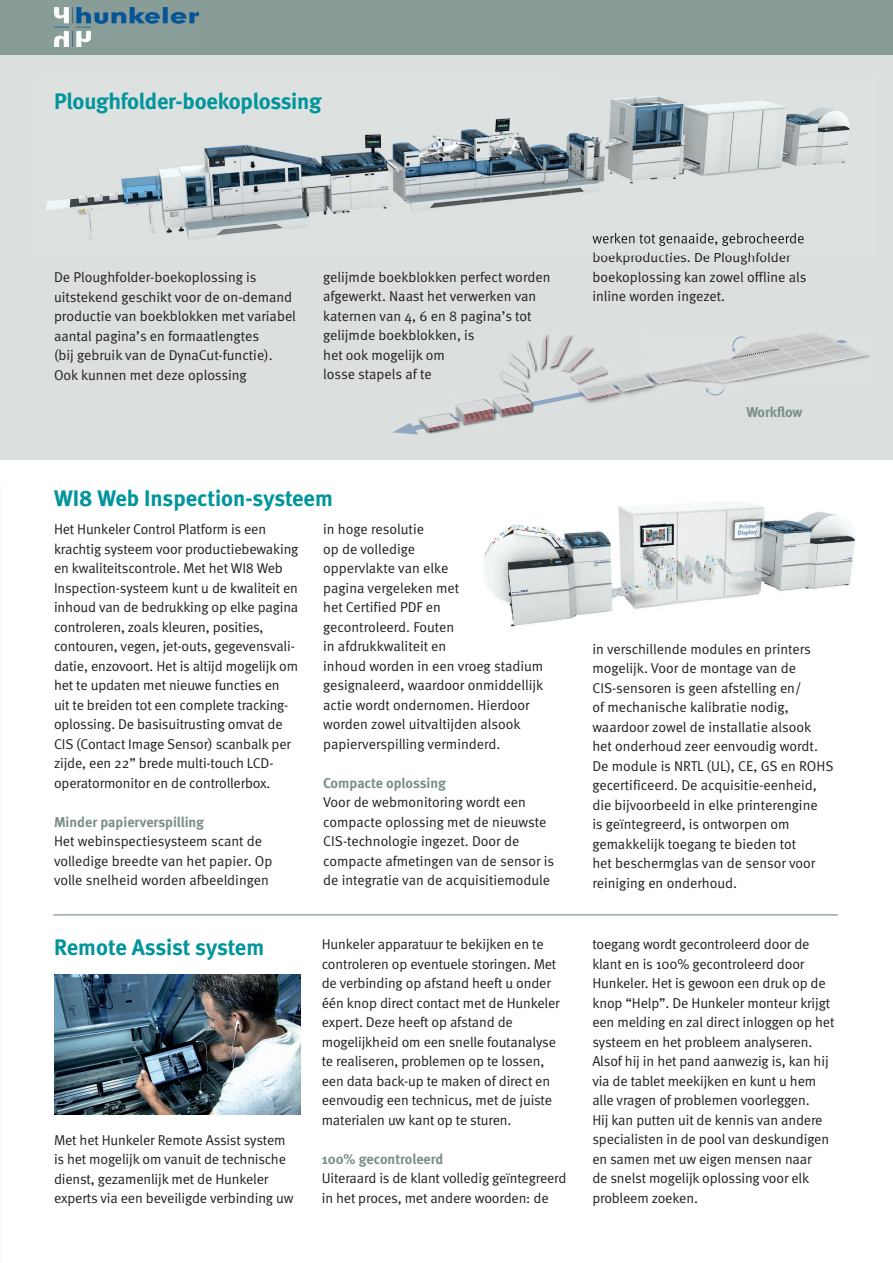
<style>
.page{position:relative;width:893px;height:1263px;background:#fff}
.page>*{position:absolute;margin:0;border:0;box-sizing:border-box;transform-origin:0 0}
.t1{font:700 22.5px "Meta";letter-spacing:-.01em;color:#00959c}
.t2{font:14.25px/19.5px "Meta Normal";letter-spacing:-.01em;color:#231f20}
.t3{font:700 14.25px "Meta";color:#7c8f8b}
</style>
<div class="page">
<div style="left:0;top:43px;width:893px;height:416px;background:#dbdfde"></div>
<div style="left:0;top:0;width:893px;height:54px;background:#899d98"></div>
<img style="left:54px;top:8px;width:145px;height:38px">
<hr style="left:53px;top:914px;width:785px;height:1px;background:#9da9a6">
<img style="left:46px;top:96px;width:804px;height:144px">
<img style="left:593px;top:233px;width:211px;height:13px">
<img style="left:593px;top:252px;width:185px;height:3px">
<svg style="left:393px;top:332px;width:475px;height:103px"></svg>
<img style="left:483px;top:501px;width:373px;height:143px">
<img style="left:54px;top:974px;width:247px;height:140px">
<h1 class="t1" style="left:54px;top:88px;width:269px">Ploughfolder-boekoplossing</h1>
<p class="t2" style="left:54px;top:267px;width:243px">De Ploughfolder-boekoplossing is uitstekend geschikt voor de on-demand productie van boekblokken met variabel aantal pagina’s en formaatlengtes<br>(bij gebruik van de DynaCut-functie).<br>Ook kunnen met deze oplossing</p>
<p class="t2" style="left:323px;top:267px;width:229px">gelijmde boekblokken perfect worden afgewerkt. Naast het verwerken van katernen van 4, 6 en 8 pagina’s tot gelijmde boekblokken, is<br>het ook mogelijk om<br>losse stapels af te</p>
<p class="t2" style="left:592px;top:247px;width:216px">boekproducties. De Ploughfolder boekoplossing kan zowel offline als inline worden ingezet.</p>
<p class="t3" style="left:746px;top:403px;width:58px">Workflow</p>
<h1 class="t1" style="left:54px;top:485px;width:280px">WI8 Web Inspection-systeem</h1>
<p class="t2" style="left:54px;top:519px;width:246px">Het Hunkeler Control Platform is een krachtig systeem voor productiebewaking en kwaliteitscontrole. Met het WI8 Web Inspection-systeem kunt u de kwaliteit en inhoud van de bedrukking op elke pagina controleren, zoals kleuren, posities, contouren, vegen, jet-outs, gegevensvali&shy;datie, enzovoort. Het is altijd mogelijk om het te updaten met nieuwe functies en uit te breiden tot een complete tracking&shy;oplossing. De basisuitrusting omvat de CIS (Contact Image Sensor) scanbalk per zijde, een 22” brede multi-touch LCD&shy;operatormonitor en de controllerbox.</p>
<p class="t3" style="left:54px;top:813px;width:152px">Minder papierverspilling</p>
<p class="t2" style="left:54px;top:831px;width:220px">Het webinspectiesysteem scant de volledige breedte van het papier. Op volle snelheid worden afbeeldingen</p>
<h1 class="t1" style="left:54px;top:934px;width:212px">Remote Assist system</h1>
<p class="t2" style="left:54px;top:1130px;width:241px">Met het Hunkeler Remote Assist system is het mogelijk om vanuit de technische dienst, gezamenlijk met de Hunkeler experts via een beveiligde verbinding uw</p>
<p class="t2" style="left:323px;top:519px;width:222px">in hoge resolutie<br>op de volledige<br>oppervlakte van elke<br>pagina vergeleken met<br>het Certified PDF en<br>gecontroleerd. Fouten<br>in afdrukkwaliteit en<br>inhoud worden in een vroeg stadium gesignaleerd, waardoor onmiddellijk actie wordt ondernomen. Hierdoor worden zowel uitvaltijden alsook papierverspilling verminderd.</p>
<p class="t3" style="left:323px;top:774px;width:124px">Compacte oplossing</p>
<p class="t2" style="left:323px;top:792px;width:232px">Voor de webmonitoring wordt een compacte oplossing met de nieuwste CIS-technologie ingezet. Door de compacte afmetingen van de sensor is de integratie van de acquisitiemodule</p>
<p class="t2" style="left:322px;top:934px;width:239px">Hunkeler apparatuur te bekijken en te controleren op eventuele storingen. Met de verbinding op afstand heeft u onder één knop direct contact met de Hunkeler expert. Deze heeft op afstand de mogelijkheid om een snelle foutanalyse te realiseren, problemen op te lossen, een data back-up te maken of direct en eenvoudig een technicus, met de juiste materialen uw kant op te sturen.</p>
<p class="t3" style="left:322px;top:1150px;width:123px">100% gecontroleerd</p>
<p class="t2" style="left:322px;top:1168px;width:246px">Uiteraard is de klant volledig geïntegreerd in het proces, met andere woorden: de</p>
<p class="t2" style="left:592px;top:639px;width:243px">in verschillende modules en printers mogelijk. Voor de montage van de CIS-sensoren is geen afstelling en/<br>of mechanische kalibratie nodig, waardoor zowel de installatie alsook het onderhoud zeer eenvoudig wordt.<br>De module is NRTL (UL), CE, GS en ROHS gecertificeerd. De acquisitie-eenheid, die bijvoorbeeld in elke printerengine<br>is geïntegreerd, is ontworpen om gemakkelijk toegang te bieden tot<br>het beschermglas van de sensor voor reiniging en onderhoud.</p>
<p class="t2" style="left:592px;top:934px;width:244px">toegang wordt gecontroleerd door de klant en is 100% gecontroleerd door Hunkeler. Het is gewoon een druk op de knop “Help”. De Hunkeler monteur krijgt een melding en zal direct inloggen op het systeem en het probleem analyseren.<br>Alsof hij in het pand aanwezig is, kan hij via de tablet meekijken en kunt u hem alle vragen of problemen voorleggen.<br>Hij kan putten uit de kennis van andere specialisten in de pool van deskundigen en samen met uw eigen mensen naar<br>de snelst mogelijk oplossing voor elk probleem zoeken.</p>
</div>
